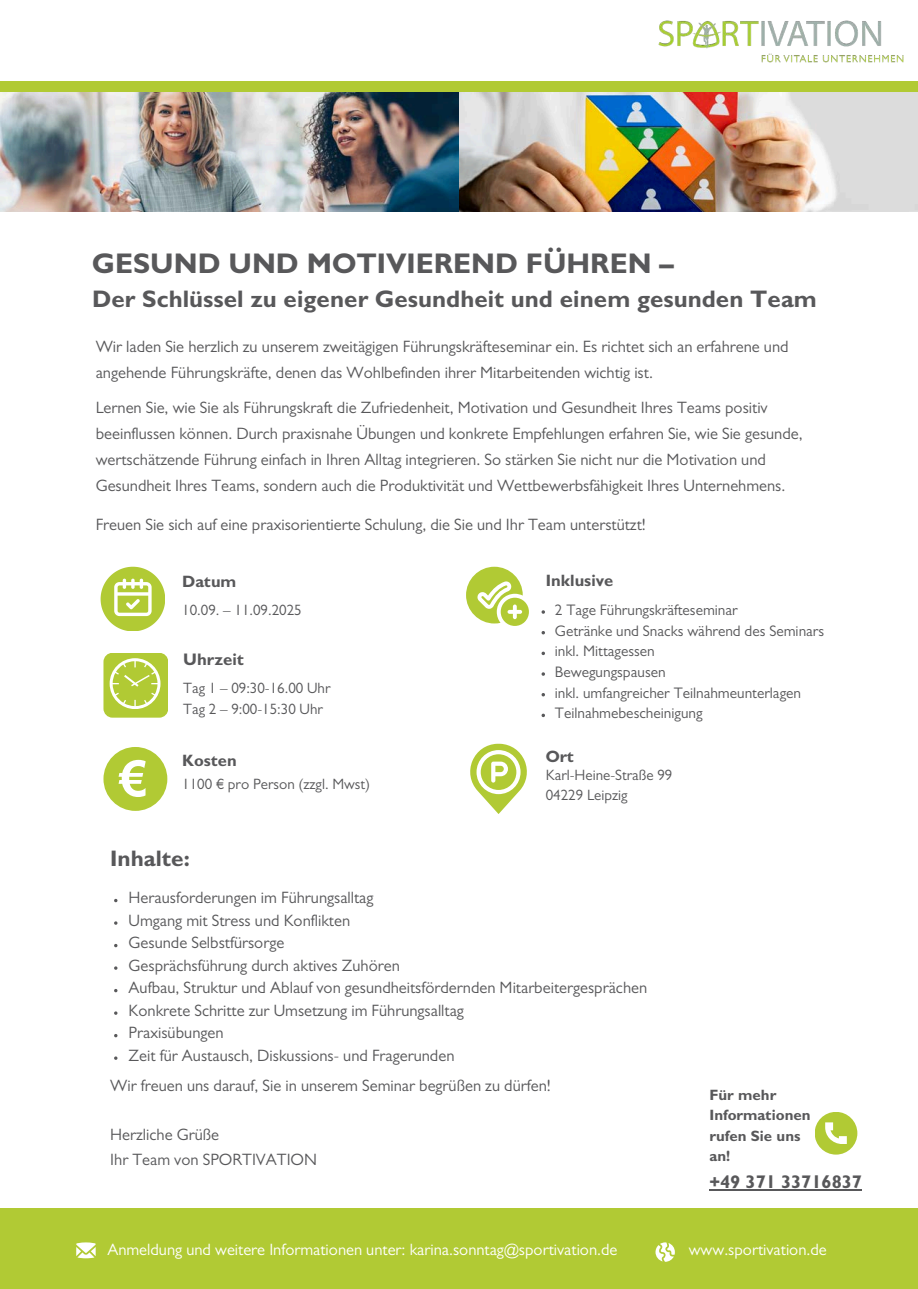
<style>
.page{position:relative;width:918px;height:1289px;background:#fff}
.page>*{position:absolute;margin:0;border:0;box-sizing:border-box;transform-origin:0 0}
.t1{font:700 28.5px "Gill Sans";color:#58585a}
.t2{font:700 24px "Gill Sans";color:#58585a}
.t3{font:700 22.5px "Gill Sans";color:#58585a}
.t4{font:700 18.3px "Gill Sans";color:#58585a}
.t5{font:700 16.8px "Gill Sans";color:#58585a}
.t6{font:16.5px/26px "Gill Sans";color:#58585a}
.t7{font:16.5px "Gill Sans";color:#fff}
.t8{font:700 16.5px "Gill Sans";color:#58585a}
.t9{font:15.3px "Gill Sans";color:#58585a}
.t10{font:15px "Gill Sans";color:#58585a}
.t11{font:700 15px/20.2px "Gill Sans";color:#58585a}
</style>
<div class="page">
<img style="left:0;top:91px;width:918px;height:120px">
<div style="left:0;top:1207px;width:918px;height:81px;background:#b1ca34"></div>
<svg style="left:76px;top:1242px;width:19px;height:15px"></svg>
<svg style="left:656px;top:1242px;width:19px;height:19px"></svg>
<div style="left:815px;top:1111px;width:42px;height:43px;background:#b1ca34;border-radius:50%"></div>
<svg style="left:825px;top:1122px;width:22px;height:21px"></svg>
<hr style="left:710px;top:1189px;width:36px;height:1px;background:#58585a">
<hr style="left:746px;top:1189px;width:116px;height:1px;background:#58585a">
<img style="left:658px;top:20px;width:246px;height:43px">
<div style="left:0;top:81px;width:918px;height:10px;background:#b1ca34"></div>
<svg style="left:101px;top:566px;width:64px;height:64px"></svg>
<div style="left:103px;top:652px;width:65px;height:65px;background:#b1ca34;border-radius:9px"></div>
<svg style="left:110px;top:658px;width:50px;height:50px"></svg>
<div style="left:103px;top:746px;width:64px;height:64px;background:#b1ca34;border-radius:50%"></div>
<svg style="left:119px;top:759px;width:27px;height:37px"></svg>
<svg style="left:466px;top:566px;width:63px;height:60px"></svg>
<svg style="left:470px;top:743px;width:57px;height:70px"></svg>
<h1 class="t1" style="left:92px;top:253px;width:583px">GESUND UND MOTIVIEREND FÜHREN –</h1>
<h2 class="t2" style="left:92px;top:290px;width:726px">Der Schlüssel zu eigener Gesundheit und einem gesunden Team</h2>
<p class="t6" style="left:96px;top:335px;width:694px">Wir laden Sie herzlich zu unserem zweitägigen Führungskräfteseminar ein. Es richtet sich an erfahrene und angehende Führungskräfte, denen das Wohlbefinden ihrer Mitarbeitenden wichtig ist.</p>
<p class="t6" style="left:96px;top:397px;width:709px">Lernen Sie, wie Sie als Führungskraft die Zufriedenheit, Motivation und Gesundheit Ihres Teams positiv beeinflussen können. Durch praxisnahe Übungen und konkrete Empfehlungen erfahren Sie, wie Sie gesunde, wertschätzende Führung einfach in Ihren Alltag integrieren. So stärken Sie nicht nur die Motivation und Gesundheit Ihres Teams, sondern auch die Produktivität und Wettbewerbsfähigkeit Ihres Unternehmens.</p>
<p class="t6" style="left:96px;top:513px;width:552px">Freuen Sie sich auf eine praxisorientierte Schulung, die Sie und Ihr Team unterstützt!</p>
<p class="t8" style="left:182px;top:575px;width:56px">Datum</p>
<p class="t10" style="left:182px;top:604px;width:121px">10.09. – 11.09.2025</p>
<p class="t5" style="left:183px;top:653px;width:62px">Uhrzeit</p>
<p class="t10" style="left:183px;top:683px;width:149px">Tag 1 – 09:30-16.00 Uhr</p>
<p class="t10" style="left:183px;top:703px;width:141px">Tag 2 – 9:00-15:30 Uhr</p>
<p class="t8" style="left:182px;top:754px;width:56px">Kosten</p>
<p class="t10" style="left:182px;top:778px;width:189px">1100 € pro Person (zzgl. Mwst)</p>
<p class="t8" style="left:546px;top:575px;width:69px">Inklusive</p>
<p class="t9" style="left:555px;top:604px;width:184px">2 Tage Führungskräfteseminar</p>
<p class="t9" style="left:555px;top:625px;width:271px">Getränke und Snacks während des Seminars</p>
<h2 class="t9" style="left:555px;top:645px;width:101px">inkl. Mittagessen</h2>
<p class="t9" style="left:555px;top:666px;width:112px">Bewegungspausen</p>
<p class="t9" style="left:555px;top:687px;width:248px">inkl. umfangreicher Teilnahmeunterlagen</p>
<p class="t9" style="left:555px;top:707px;width:149px">Teilnahmebescheinigung</p>
<p class="t8" style="left:546px;top:750px;width:30px">Ort</p>
<p class="t10" style="left:546px;top:769px;width:128px">Karl-Heine-Straße 99</p>
<p class="t10" style="left:546px;top:790px;width:83px">04229 Leipzig</p>
<p class="t3" style="left:110px;top:850px;width:81px">Inhalte:</p>
<p class="t6" style="left:129px;top:887px;width:246px">Herausforderungen im Führungsalltag</p>
<p class="t6" style="left:129px;top:909px;width:223px">Umgang mit Stress und Konflikten</p>
<p class="t6" style="left:129px;top:932px;width:157px">Gesunde Selbstfürsorge</p>
<p class="t6" style="left:129px;top:954px;width:273px">Gesprächsführung durch aktives Zuhören</p>
<p class="t6" style="left:129px;top:977px;width:520px">Aufbau, Struktur und Ablauf von gesundheitsfördernden Mitarbeitergesprächen</p>
<p class="t6" style="left:129px;top:999px;width:337px">Konkrete Schritte zur Umsetzung im Führungsalltag</p>
<h4 class="t6" style="left:129px;top:1022px;width:96px">Praxisübungen</h4>
<p class="t6" style="left:129px;top:1044px;width:327px">Zeit für Austausch, Diskussions- und Fragerunden</p>
<p class="t6" style="left:110px;top:1074px;width:442px">Wir freuen uns darauf, Sie in unserem Seminar begrüßen zu dürfen!</p>
<p class="t6" style="left:110px;top:1123px;width:110px">Herzliche Grüße</p>
<p class="t6" style="left:110px;top:1148px;width:208px">Ihr Team von SPORTIVATION</p>
<p class="t11" style="left:710px;top:1086px;width:103px">Für mehr<br>Informationen rufen Sie uns an!</p>
<p class="t4" style="left:710px;top:1175px;width:154px">+49 371 33716837</p>
<p class="t7" style="left:107px;top:1243px;width:512px">Anmeldung und weitere Informationen unter: karina.sonntag@sportivation.de</p>
<p class="t7" style="left:689px;top:1243px;width:140px">www.sportivation.de</p>
</div>
